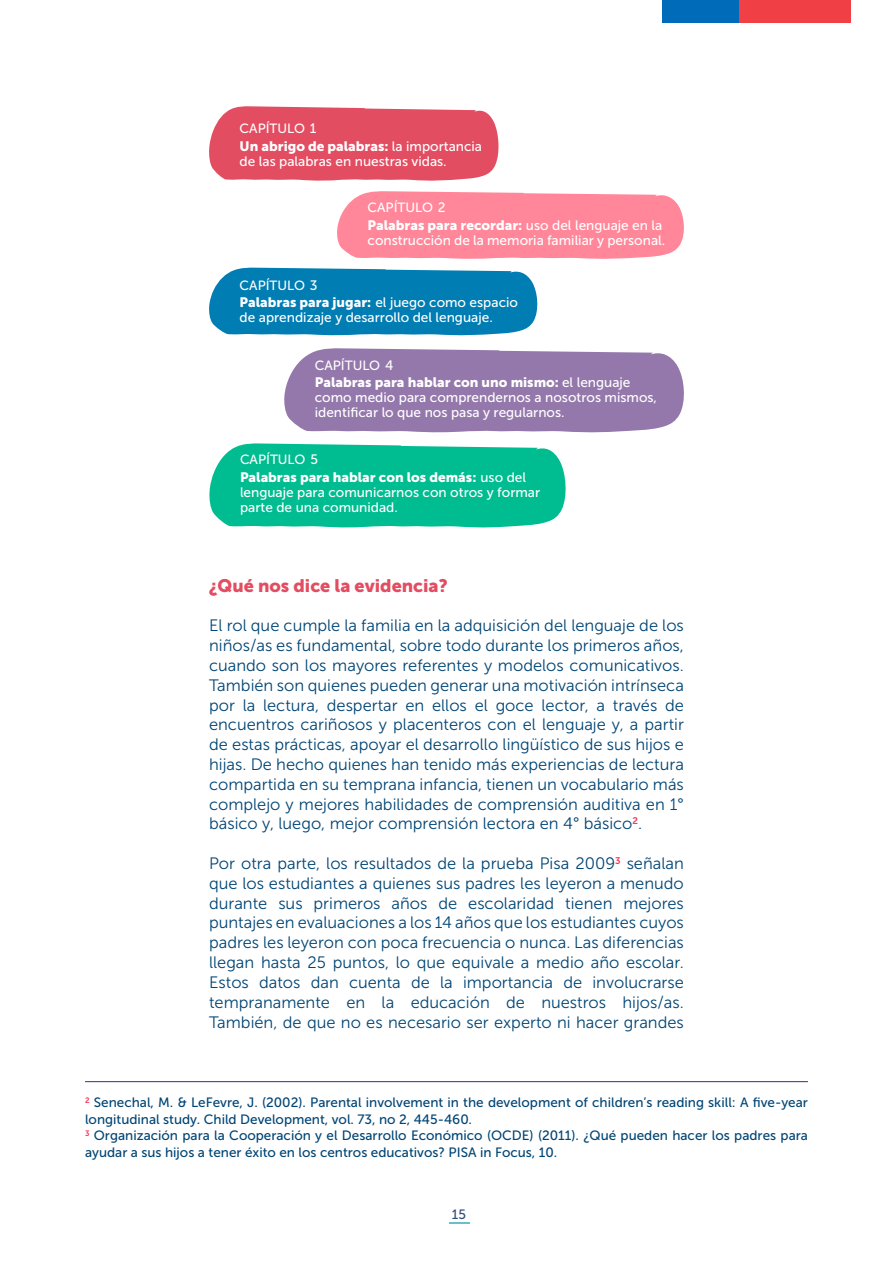
<style>
.page{position:relative;width:893px;height:1263px;background:#fff}
.page>*{position:absolute;margin:0;border:0;box-sizing:border-box;transform-origin:0 0}
.t1{font:18px "Museo Sans 900";color:#e34d61}
.t2{font:16.5px/19.8px "Museo Sans 300";color:#004575;text-align:justify}
.t3{font:13.65px/15px "Museo Sans 500";color:#fff}
.t4{font:13.65px "Museo Sans 900";color:#fff}
.t5{font:13.5px/16.5px "Museo Sans 500";color:#004575}
.t6{font:13.5px "Museo Sans 500";color:#304d7a}
.t7{font:13.35px "Museo Sans 500";color:#fff}
.s1{font-size:13.65px}
.s2{font-family:"Museo Sans 500"}
</style>
<div class="page">
<div style="left:739px;top:0;width:111px;height:23px;background:#f04045"></div>
<div style="left:662px;top:0;width:77px;height:23px;background:#006bb8"></div>
<svg style="left:449px;top:1222px;width:21px;height:1px"></svg>
<hr style="left:85px;top:1081px;width:723px;height:1px;background:#283583">
<svg style="left:209px;top:106px;width:290px;height:75px;background:#e55b6e"></svg>
<svg style="left:337px;top:191px;width:347px;height:68px;background:#ff90a1"></svg>
<svg style="left:209px;top:443px;width:357px;height:85px;background:#16c29a"></svg>
<svg style="left:284px;top:348px;width:400px;height:85px;background:#9d83b2"></svg>
<svg style="left:209px;top:267px;width:329px;height:69px;background:#1889ba"></svg>
<p class="t7" style="left:240px;top:121px;width:78px">CAPÍTULO <span class="s1">1</span></p>
<p class="t4" style="left:240px;top:138px;width:244px">Un abrigo de palabras: <span class="s2">la importancia</span></p>
<p class="t3" style="left:240px;top:154px;width:209px">de las palabras en nuestras vidas.</p>
<p class="t7" style="left:368px;top:200px;width:80px">CAPÍTULO <span class="s1">2</span></p>
<p class="t4" style="left:368px;top:217px;width:296px">Palabras para recordar: <span class="s2">uso del lenguaje en la</span></p>
<p class="t3" style="left:368px;top:233px;width:299px">construcción de la memoria familiar y personal.</p>
<p class="t7" style="left:240px;top:278px;width:80px">CAPÍTULO <span class="s1">3</span></p>
<p class="t4" style="left:240px;top:295px;width:280px">Palabras para jugar: <span class="s2">el juego como espacio</span></p>
<p class="t3" style="left:240px;top:310px;width:255px">de aprendizaje y desarrollo del lenguaje.</p>
<p class="t7" style="left:315px;top:358px;width:80px">CAPÍTULO <span class="s1">4</span></p>
<p class="t4" style="left:315px;top:375px;width:317px">Palabras para hablar con uno mismo: <span class="s2">el lenguaje</span></p>
<p class="t3" style="left:315px;top:390px;width:344px">como medio para comprendernos a nosotros mismos, identificar lo que nos pasa y regularnos.</p>
<p class="t7" style="left:240px;top:452px;width:79px">CAPÍTULO <span class="s1">5</span></p>
<p class="t4" style="left:240px;top:469px;width:288px">Palabras para hablar con los demás: <span class="s2">uso del</span></p>
<p class="t3" style="left:240px;top:484px;width:302px">lenguaje para comunicarnos con otros y formar parte de una comunidad.</p>
<p class="t1" style="left:209px;top:575px;width:240px">¿Qué nos dice la evidencia?</p>
<p class="t2" style="left:209px;top:616px;width:476px">El rol que cumple la familia en la adquisición del lenguaje de los niños/as es fundamental, sobre todo durante los primeros años, cuando son los mayores referentes y modelos comunicativos.<br>También son quienes pueden generar una motivación intrínseca por la lectura, despertar en ellos el goce lector, a través de encuentros cariñosos y placenteros con el lenguaje y, a partir de estas prácticas, apoyar el desarrollo lingüístico de sus hijos e hijas. De hecho quienes han tenido más experiencias de lectura compartida en su temprana infancia, tienen un vocabulario más complejo y mejores habilidades de comprensión auditiva en 1° básico y, luego, mejor comprensión lectora en 4° básico<sup>2</sup>.</p>
<p class="t2" style="left:209px;top:854px;width:476px">Por otra parte, los resultados de la prueba Pisa 2009<sup>3</sup> señalan que los estudiantes a quienes sus padres les leyeron a menudo durante sus primeros años de escolaridad tienen mejores puntajes en evaluaciones a los 14 años que los estudiantes cuyos padres les leyeron con poca frecuencia o nunca. Las diferencias llegan hasta 25 puntos, lo que equivale a medio año escolar.<br>Estos datos dan cuenta de la importancia de involucrarse tempranamente en la educación de nuestros hijos/as.<br>También, de que no es necesario ser experto ni hacer grandes</p>
<p class="t5" style="left:85px;top:1094px;width:724px"><sup>2</sup> Senechal, M. &amp; LeFevre, J. (2002). Parental involvement in the development of children’s reading skill: A five-year longitudinal study. Child Development, vol. 73, no 2, 445-460.<br><sup>3</sup> Organización para la Cooperación y el Desarrollo Económico (OCDE) (2011). ¿Qué pueden hacer los padres para ayudar a sus hijos a tener éxito en los centros educativos? PISA in Focus, 10.</p>
<p class="t6" style="left:452px;top:1207px;width:16px">15</p>
</div>
